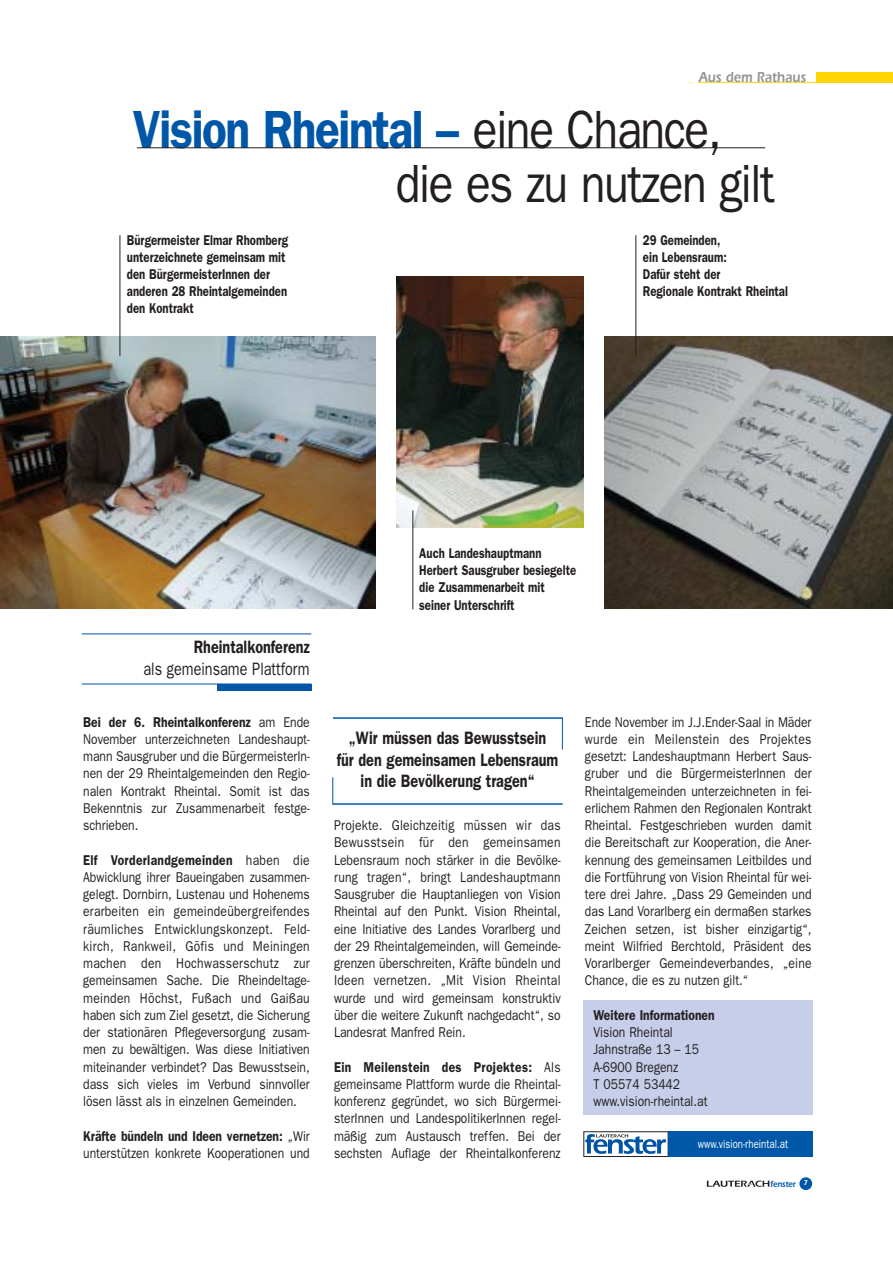
<style>
.page{position:relative;width:893px;height:1263px;background:#fff}
.page>*{position:absolute;margin:0;border:0;box-sizing:border-box;transform-origin:0 0}
.t1{font:54px/54px "Franklin Gothic";letter-spacing:-.03em;color:#231f20;scale:.85 1}
.t2{font:600 18px/21.6px "Franklin Gothic";color:#231f20;text-align:center;scale:.8 1}
.t3{font:18px "Franklin Gothic";color:#231f20;scale:.8 1}
.t4{font:600 15px "Itc Eras";color:#939598;scale:.85 1}
.t5{font:14.25px/17.2px "Franklin Gothic";color:#231f20;text-align:justify;scale:.85 1}
.t6{font:600 14.25px/17.1px "Franklin Gothic";color:#231f20;scale:.8 1}
.t7{font:600 14.25px "Franklin Gothic";color:#231f20;scale:.85 1}
.t8{font:12px "Franklin Gothic";color:#fff;scale:.8 1}
.t9{font:600 9px "Itc Eras";color:#0057a8;scale:.85 1}
.s1{font-weight:600;color:#0057a8}
.s2{font-weight:600}
</style>
<div class="page">
<div style="left:799px;top:1177px;width:13px;height:13px;background:#0057a8;border-radius:50%"></div>
<svg style="left:707px;top:1180px;width:62px;height:7px"></svg>
<div style="left:816px;top:72px;width:77px;height:11px;background:#ffd400"></div>
<hr style="left:698px;top:82px;width:119px;height:1px;background:#ffd400">
<div style="left:583px;top:1001px;width:230px;height:114px;background:#c7cee9"></div>
<hr style="left:82px;top:634px;width:229px;height:1px;background:#0057a8">
<hr style="left:82px;top:684px;width:229px;height:1px;background:#0057a8">
<div style="left:217px;top:684px;width:94px;height:7px;background:#0057a8"></div>
<hr style="left:137px;top:148px;width:628px;height:1px;background:#231f20">
<div style="left:583px;top:1131px;width:85px;height:26px;border:1px solid #231f20"></div>
<svg style="left:585px;top:1134px;width:81px;height:20px"></svg>
<div style="left:668px;top:1131px;width:145px;height:26px;background:#0057a8"></div>
<hr style="left:562px;top:717px;width:1px;height:33px;background:#0057a8">
<hr style="left:333px;top:803px;width:230px;height:2px;background:#0057a8">
<hr style="left:333px;top:717px;width:230px;height:2px;background:#0057a8">
<svg style="left:332px;top:777px;width:1px;height:28px"></svg>
<img style="left:1px;top:336px;width:374px;height:272px">
<img style="left:396px;top:277px;width:187px;height:250px">
<img style="left:605px;top:336px;width:288px;height:272px">
<hr style="left:120px;top:235px;width:1px;height:121px;background:#231f20">
<hr style="left:636px;top:235px;width:1px;height:121px;background:#231f20">
<hr style="left:413px;top:510px;width:1px;height:99px;background:#231f20">
<p class="t4" style="left:699px;top:72px;width:128px">Aus dem Rathaus</p>
<h1 class="t1" style="left:396px;top:107px;width:447px;text-indent:-263px"><span class="s1">Vision Rheintal –</span> eine Chance, die es zu nutzen gilt</h1>
<p class="t6" style="left:127px;top:233px;width:203px">Bürgermeister Elmar Rhomberg unterzeichnete gemeinsam mit den BürgermeisterInnen der anderen 28 Rheintalgemeinden den Kontrakt</p>
<p class="t6" style="left:643px;top:233px;width:183px">29 Gemeinden,<br>ein Lebensraum:<br>Dafür steht der<br>Regionale Kontrakt Rheintal</p>
<p class="t2" style="left:194px;top:638px;width:146px">Rheintalkonferenz</p>
<p class="t3" style="left:143px;top:662px;width:209px">als gemeinsame Plattform</p>
<p class="t5" style="left:83px;top:714px;width:268px"><span class="s2">Bei der 6. Rheintalkonferenz</span> am Ende November unterzeichneten Landeshaupt&shy;mann Sausgruber und die BürgermeisterIn&shy;nen der 29 Rheintalgemeinden den Regio&shy;nalen Kontrakt Rheintal. Somit ist das Bekenntnis zur Zusammenarbeit festge&shy;schrieben.</p>
<p class="t5" style="left:83px;top:852px;width:268px"><span class="s2">Elf Vorderlandgemeinden</span> haben die Abwicklung ihrer Baueingaben zusammen&shy;gelegt. Dornbirn, Lustenau und Hohenems erarbeiten ein gemeindeübergreifendes räumliches Entwicklungskonzept. Feld&shy;kirch, Rankweil, Göfis und Meiningen machen den Hochwasserschutz zur gemeinsamen Sache. Die Rheindeltage&shy;meinden Höchst, Fußach und Gaißau haben sich zum Ziel gesetzt, die Sicherung der stationären Pflegeversorgung zusam&shy;men zu bewältigen. Was diese Initiativen miteinander verbindet? Das Bewusstsein, dass sich vieles im Verbund sinnvoller lösen lässt als in einzelnen Gemeinden.</p>
<p class="t5" style="left:83px;top:1128px;width:268px"><span class="s2">Kräfte bündeln und Ideen vernetzen:</span> „Wir unterstützen konkrete Kooperationen und</p>
<p class="t6" style="left:419px;top:546px;width:198px">Auch Landeshauptmann<br>Herbert Sausgruber besiegelte die Zusammenarbeit mit seiner Unterschrift</p>
<p class="t2" style="left:337px;top:729px;width:278px">„Wir müssen das Bewusstsein<br>für den gemeinsamen Lebensraum in die Bevölkerung tragen“</p>
<p class="t5" style="left:334px;top:818px;width:268px">Projekte. Gleichzeitig müssen wir das Bewusstsein für den gemeinsamen Lebensraum noch stärker in die Bevölke&shy;rung tragen“, bringt Landeshauptmann Sausgruber die Hauptanliegen von Vision Rheintal auf den Punkt. Vision Rheintal, eine Initiative des Landes Vorarlberg und der 29 Rheintalgemeinden, will Gemeinde&shy;grenzen überschreiten, Kräfte bündeln und Ideen vernetzen. „Mit Vision Rheintal wurde und wird gemeinsam konstruktiv über die weitere Zukunft nachgedacht“, so Landesrat Manfred Rein.</p>
<p class="t5" style="left:334px;top:1059px;width:268px"><span class="s2">Ein Meilenstein des Projektes:</span> Als gemeinsame Plattform wurde die Rheintal&shy;konferenz gegründet, wo sich Bürgermei&shy;sterInnen und LandespolitikerInnen regel&shy;mäßig zum Austausch treffen. Bei der sechsten Auflage der Rheintalkonferenz</p>
<p class="t5" style="left:585px;top:714px;width:268px">Ende November im J.J.Ender-Saal in Mäder wurde ein Meilenstein des Projektes gesetzt: Landeshauptmann Herbert Saus&shy;gruber und die BürgermeisterInnen der Rheintalgemeinden unterzeichneten in fei&shy;erlichem Rahmen den Regionalen Kontrakt Rheintal. Festgeschrieben wurden damit die Bereitschaft zur Kooperation, die Aner&shy;kennung des gemeinsamen Leitbildes und die Fortführung von Vision Rheintal für wei&shy;tere drei Jahre. „Dass 29 Gemeinden und das Land Vorarlberg ein dermaßen starkes Zeichen setzen, ist bisher einzigartig“, meint Wilfried Berchtold, Präsident des Vorarlberger Gemeindeverbandes, „eine Chance, die es zu nutzen gilt.“</p>
<p class="t7" style="left:593px;top:1010px;width:144px">Weitere Informationen</p>
<p class="t5" style="left:593px;top:1025px;width:136px;text-align:left">Vision Rheintal<br>Jahnstraße 13 – 15<br>A-6900 Bregenz<br>T 05574 53442 www.vision-rheintal.at</p>
<p class="t8" style="left:698px;top:1139px;width:115px">www.vision-rheintal.at</p>
<p class="t9" style="left:770px;top:1181px;width:46px">fenster <sup>7</sup></p>
</div>
